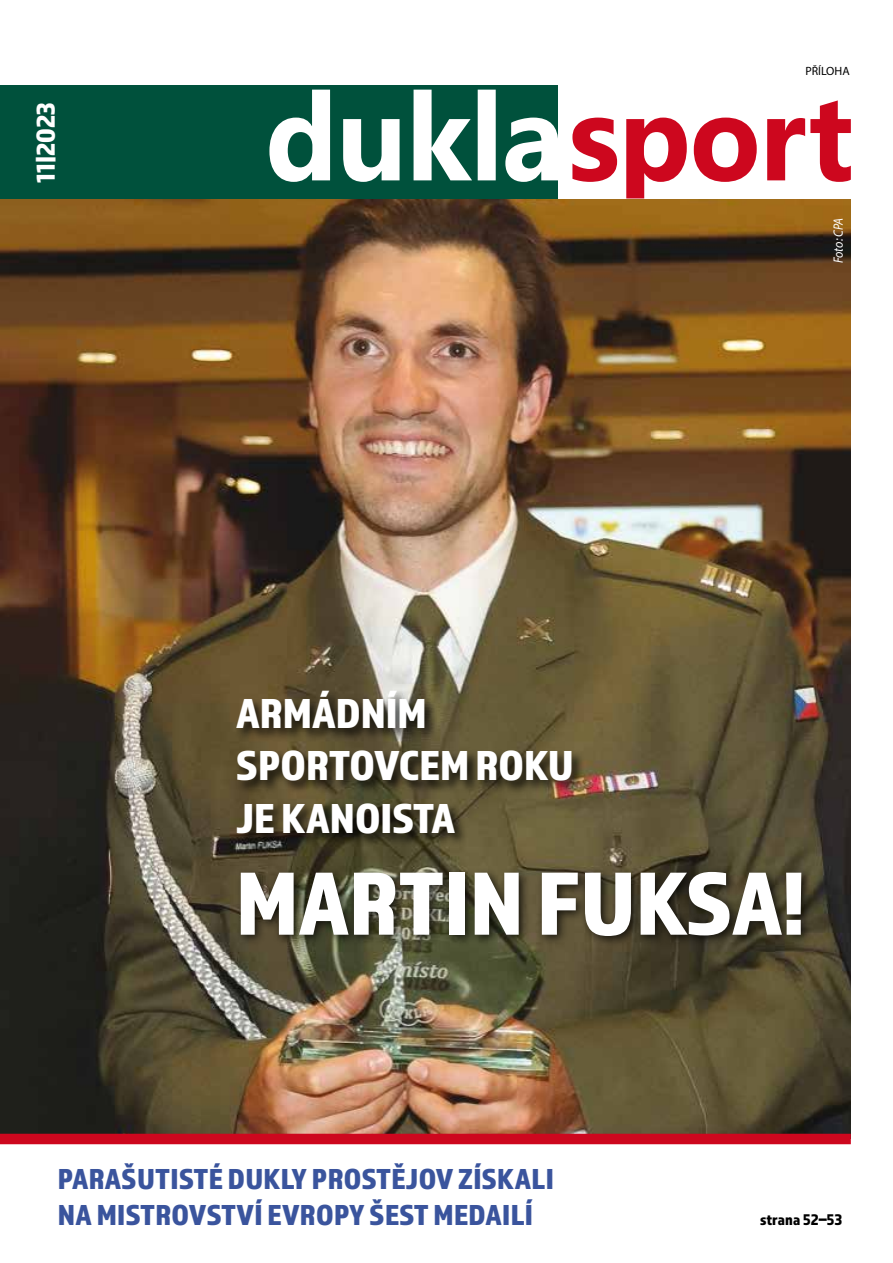
<style>
.page{position:relative;width:893px;height:1263px;background:#fff}
.page>*{position:absolute;margin:0;border:0;box-sizing:border-box;transform-origin:0 0}
.t1{font:93px "Almaq Refined";color:#fff}
.t2{font:43.5px/52.2px "Almaq Refined";color:#fff}
.t3{font:30px/36.5px "Almaq Refined";letter-spacing:.01em;color:#3a549d}
.t4{font:27px "Almaq Refined";color:#fff}
.t5{font:16.05px "Almaq Refined";letter-spacing:.01em;color:#000}
.t6{font:italic 13.5px "Myriad Pro";color:#fff;scale:.9 1}
.t7{font:12px "Myriad Pro";color:#000}
</style>
<div class="page">
<img style="left:0;top:198px;width:851px;height:936px">
<div style="left:0;top:85px;width:557px;height:113px;background:#00513c"></div>
<svg style="left:572px;top:100px;width:279px;height:98px"></svg>
<svg style="left:269px;top:90px;width:289px;height:92px"></svg>
<div style="left:0;top:1134px;width:851px;height:10px;background:#cd071e"></div>
<div style="left:235px;top:866px;width:579px;height:82px;background:#000;opacity:.75"></div>
<div style="left:235px;top:689px;width:351px;height:158px;background:#000;opacity:.75"></div>
<p class="t4" style="left:30px;top:183px;width:82px;rotate:-90deg">11|2023</p>
<p class="t7" style="left:805px;top:64px;width:46px">PŘÍLOHA</p>
<p class="t6" style="left:830px;top:263px;width:52px;rotate:-90deg">Foto: CPA</p>
<h2 class="t2" style="left:236px;top:686px;width:339px">ARMÁDNÍM<br>SPORTOVCEM ROKU<br>JE KANOISTA</h2>
<h1 class="t1" style="left:236px;top:847px;width:571px">MARTIN FUKSA!</h1>
<p class="t3" style="left:58px;top:1159px;width:497px">PARAŠUTISTÉ DUKLY PROSTĚJOV ZÍSKALI<br>NA MISTROVSTVÍ EVROPY ŠEST MEDAILÍ</p>
<p class="t5" style="left:760px;top:1210px;width:84px">strana 52–53</p>
</div>
